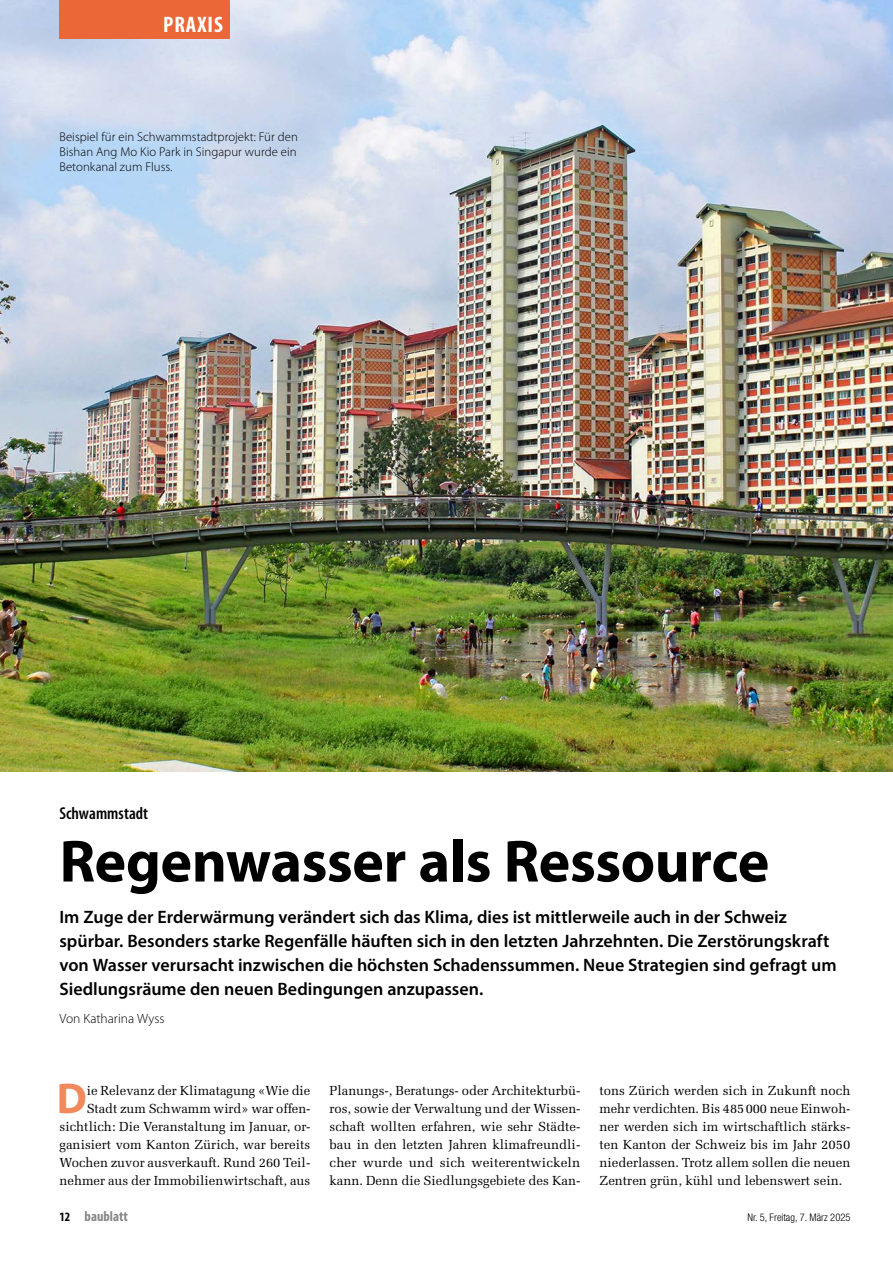
<style>
.page{position:relative;width:893px;height:1263px;background:#fff}
.page>*{position:absolute;margin:0;border:0;box-sizing:border-box;transform-origin:0 0}
.t1{font:700 60px "Myriad Pro";letter-spacing:-.01em;color:#000}
.t2{font:700 43.2px "Myriad Pro";color:#f1895c}
.t3{font:700 condensed 22.5px "Myriad Pro";letter-spacing:.045em;color:#fff}
.t4{font:600 18px/24px "Myriad Pro";color:#000}
.t5{font:600 condensed 17.25px "Myriad Pro";color:#000}
.t6{font:700 condensed 14.25px "Myriad Pro";color:#868786}
.t7{font:300 13.5px "Myriad Pro";color:#000}
.t8{font:13.2px/18px "Melior LT Std";color:#000;text-align:justify}
.t9{font:300 12.75px/15px "Myriad Pro";letter-spacing:.005em;color:#000;text-align:justify}
.t10{font:300 condensed 10.5px "Helvetica Neue LT Pro";color:#000}
.s1{font-size:12.75px;color:#000}
</style>
<div class="page">
<img style="left:0;top:0;width:893px;height:771px">
<div style="left:60px;top:0;width:170px;height:38px;background:#ec6737"></div>
<h3 class="t3" style="left:163px;top:10px;width:61px">PRAXIS</h3>
<p class="t9" style="left:60px;top:129px;width:240px">Beispiel für ein Schwammstadtprojekt: Für den Bishan Ang Mo Kio Park in Singapur wurde ein Betonkanal zum Fluss.</p>
<h3 class="t5" style="left:60px;top:803px;width:90px">Schwammstadt</h3>
<h1 class="t1" style="left:60px;top:828px;width:711px">Regenwasser als Ressource</h1>
<p class="t4" style="left:60px;top:904px;width:779px">Im Zuge der Erderwärmung verändert sich das Klima, dies ist mittlerweile auch in der Schweiz spürbar. Besonders starke Regenfälle häuften sich in den letzten Jahrzehnten. Die Zerstörungskraft von Wasser verursacht inzwischen die höchsten Schadenssummen. Neue Strategien sind gefragt um Siedlungsräume den neuen Bedingungen anzupassen.</p>
<p class="t7" style="left:60px;top:1011px;width:106px">Von Katharina Wyss</p>
<h2 class="t2" style="left:57px;top:1074px;width:32px">D</h2>
<p class="t8" style="left:60px;top:1082px;width:252px;text-align:right">ie Relevanz der Klimatagung «Wie die Stadt zum Schwamm wird» war offen&shy;sichtlich: Die Veranstaltung im Januar, or&shy;ganisiert vom Kanton Zürich, war bereits Wochen zuvor ausverkauft. Rund 260 Teil&shy;nehmer aus der Immobilienwirtschaft, aus</p>
<p class="t8" style="left:330px;top:1082px;width:252px">Planungs-, Beratungs- oder Architekturbü&shy;ros, sowie der Verwaltung und der Wissen&shy;schaft wollten erfahren, wie sehr Städte&shy;bau in den letzten Jahren klimafreundli&shy;cher wurde und sich weiterentwickeln kann. Denn die Siedlungsgebiete des Kan-</p>
<p class="t8" style="left:600px;top:1082px;width:252px">tons Zürich werden sich in Zukunft noch mehr verdichten. Bis 485000 neue Einwoh&shy;ner werden sich im wirtschaftlich stärks&shy;ten Kanton der Schweiz bis im Jahr 2050 niederlassen. Trotz allem sollen die neuen Zentren grün, kühl und lebenswert sein.</p>
<p class="t6" style="left:60px;top:1207px;width:70px"><span class="s1">12</span> baublatt</p>
<p class="t10" style="left:747px;top:1211px;width:104px">Nr. 5, Freitag, 7. März 2025</p>
</div>
